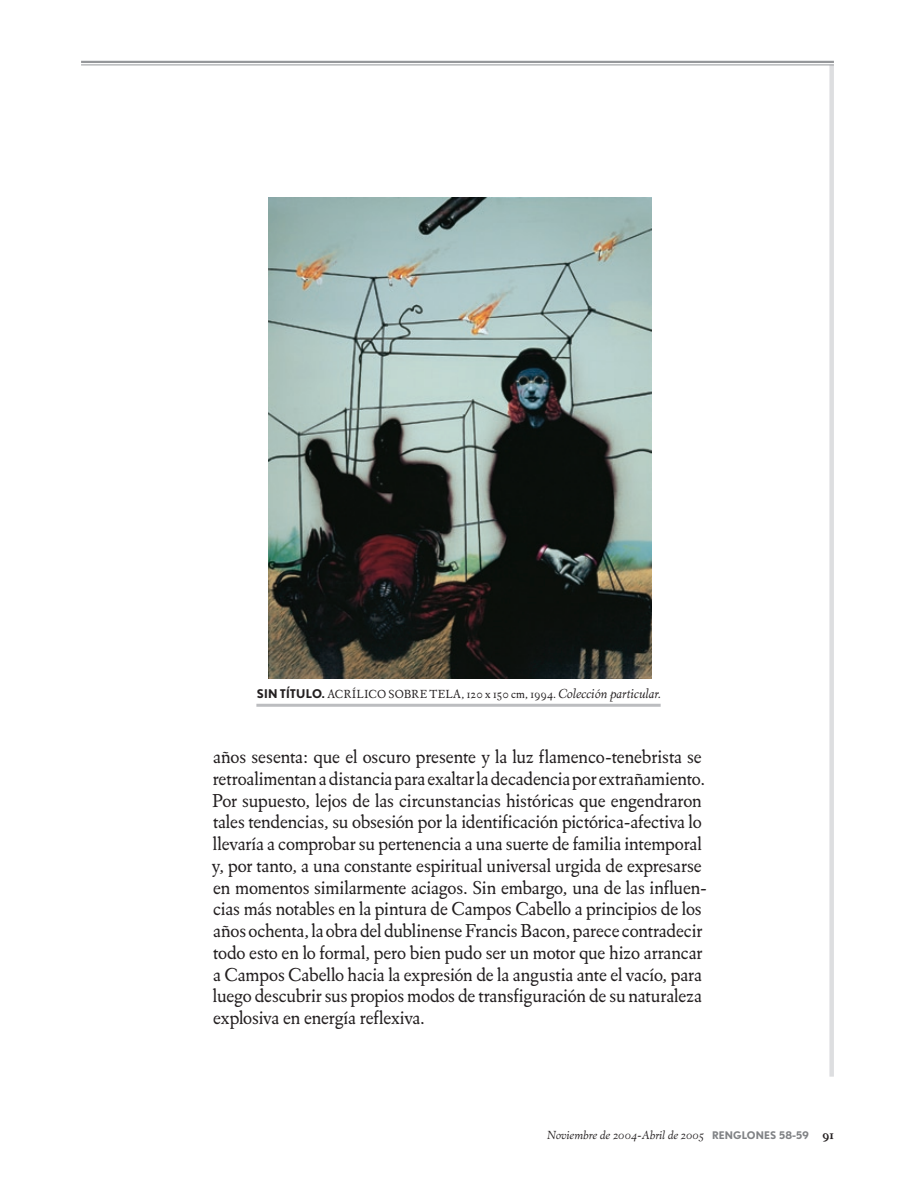
<style>
.page{position:relative;width:915px;height:1191px;background:#fff}
.page>*{position:absolute;margin:0;border:0;box-sizing:border-box;transform-origin:0 0}
.t1{font:19.2px/21.8px "Eldorado Text";letter-spacing:-.01em;color:#231f20}
.t2{font:12px "Eldorado Text";letter-spacing:.01em;color:#231f20}
.t3{font:italic 12px "Eldorado Text";color:#231f20}
.s1{font-family:"Nobel";font-weight:700}
.s2{font-style:italic;font-size:13.5px}
.s3{font-family:"Nobel";font-weight:700;font-style:normal;font-size:10.5px;color:#808285}
.s4{font-weight:700;font-style:normal;font-size:12.75px}
</style>
<div class="page">
<svg style="left:829px;top:66px;width:4px;height:1010px;background:#e0e1e3"></svg>
<hr style="left:81px;top:61px;width:752px;height:2px;background:#95979a">
<hr style="left:81px;top:65px;width:752px;height:1px;background:#95979a">
<img style="left:268px;top:197px;width:383px;height:481px">
<hr style="left:256px;top:704px;width:404px;height:3px;background:#bcbdc0">
<p class="t2" style="left:257px;top:687px;width:406px"><span class="s1">SIN TÍTULO.</span> ACRÍLICO SOBRE TELA, 120 x 150 cm, 1994. <span class="s2">Colección particular.</span></p>
<p class="t1" style="left:212px;top:746px;width:497px">años sesenta: que el oscuro presente y la luz flamenco-tenebrista se retroalimentan a distancia para exaltar la decadencia por extrañamiento.<br>Por supuesto, lejos de las circunstancias históricas que engendraron tales tendencias, su obsesión por la identificación pictórica-afectiva lo llevaría a comprobar su pertenencia a una suerte de familia intemporal y, por tanto, a una constante espiritual universal urgida de expresarse en momentos similarmente aciagos. Sin embargo, una de las influen&shy;cias más notables en la pintura de Campos Cabello a principios de los años ochenta, la obra del dublinense Francis Bacon, parece contradecir todo esto en lo formal, pero bien pudo ser un motor que hizo arrancar a Campos Cabello hacia la expresión de la angustia ante el vacío, para luego descubrir sus propios modos de transfiguración de su naturaleza explosiva en energía reflexiva.</p>
<p class="t3" style="left:547px;top:1127px;width:288px">Noviembre de 2004-Abril de 2005 <span class="s3">RENGLONES 58-59</span> <span class="s4">91</span></p>
</div>
